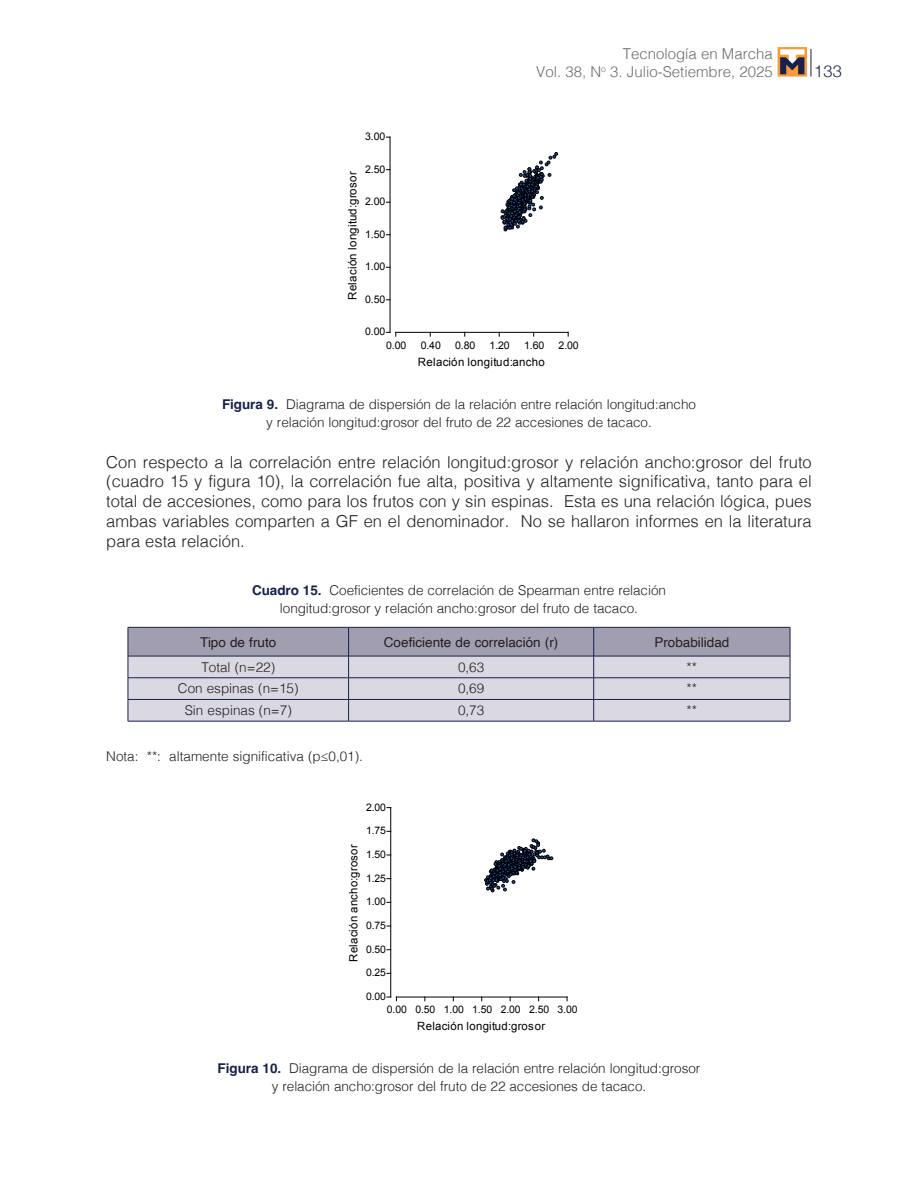
<style>
.page{position:relative;width:918px;height:1188px;background:#fff}
.page>*{position:absolute;margin:0;border:0;box-sizing:border-box;transform-origin:0 0}
.t1{font:300 16.5px/19.8px "Helvetica";color:#231f20;text-align:justify}
.t2{font:300 16.5px "Helvetica Neue";color:#17214b}
.t3{font:300 15px/18px "Helvetica";color:#6c6d70;text-align:right}
.t4{font:300 13.5px/18px "Helvetica";letter-spacing:-.005em;color:#231f20;text-align:center}
.t5{font:13.5px "Helvetica";color:#231f20}
.t6{font:11.55px "Arial";letter-spacing:.025em;color:#000001}
.t7{font:11.4px "Arial";letter-spacing:.025em;color:#000001}
.t8{font:10.5px "Arial";letter-spacing:-.01em;color:#000001}
.t9{font:10.35px "Arial";letter-spacing:-.01em;color:#000001}
.s1{font-weight:700;color:#17214b}
</style>
<div class="page">
<svg style="left:811px;top:49px;width:1px;height:28px"></svg>
<svg style="left:778px;top:47px;width:29px;height:30px"></svg>
<svg style="left:780px;top:49px;width:24px;height:25px"></svg>
<hr style="left:396px;top:332px;width:172px;height:1px;background:#000001">
<hr style="left:390px;top:137px;width:1px;height:195px;background:#000001">
<svg style="left:501px;top:152px;width:57px;height:79px"></svg>
<svg style="left:128px;top:627px;width:663px;height:94px"></svg>
<hr style="left:128px;top:721px;width:221px;height:1px;background:#17214b">
<hr style="left:349px;top:721px;width:245px;height:1px;background:#17214b">
<hr style="left:594px;top:721px;width:196px;height:1px;background:#17214b">
<hr style="left:396px;top:997px;width:171px;height:1px;background:#000001">
<svg style="left:387px;top:997px;width:10px;height:4px"></svg>
<hr style="left:390px;top:808px;width:1px;height:189px;background:#000001">
<svg style="left:484px;top:838px;width:69px;height:54px"></svg>
<p class="t8" style="left:365px;top:129px;width:22px">3.00</p>
<p class="t8" style="left:365px;top:162px;width:22px">2.50</p>
<p class="t6" style="left:345px;top:300px;width:130px;rotate:-90deg">Relación longitud:grosor</p>
<p class="t8" style="left:365px;top:195px;width:22px">2.00</p>
<p class="t8" style="left:365px;top:227px;width:22px">1.50</p>
<p class="t8" style="left:365px;top:260px;width:22px">1.00</p>
<p class="t8" style="left:365px;top:292px;width:22px">0.50</p>
<p class="t8" style="left:365px;top:325px;width:22px">0.00</p>
<p class="t3" style="left:536px;top:43px;width:238px">Tecnología en Marcha<br>Vol. 38, N<sup>o</sup> 3. Julio-Setiembre, 2025</p>
<p class="t8" style="left:386px;top:338px;width:22px">0.00</p>
<p class="t8" style="left:421px;top:338px;width:22px">0.40</p>
<p class="t8" style="left:455px;top:338px;width:22px">0.80</p>
<p class="t8" style="left:490px;top:338px;width:22px">1.20</p>
<p class="t8" style="left:524px;top:338px;width:22px">1.60</p>
<p class="t8" style="left:559px;top:338px;width:22px">2.00</p>
<p class="t6" style="left:418px;top:354px;width:129px">Relación longitud:ancho</p>
<p class="t2" style="left:814px;top:57px;width:29px">133</p>
<p class="t4" style="left:222px;top:394px;width:475px"><span class="s1">Figura 9.</span> Diagrama de dispersión de la relación entre relación longitud:ancho y relación longitud:grosor del fruto de 22 accesiones de tacaco.</p>
<p class="t1" style="left:106px;top:451px;width:707px">Con respecto a la correlación entre relación longitud:grosor y relación ancho:grosor del fruto (cuadro 15 y figura 10), la correlación fue alta, positiva y altamente significativa, tanto para el total de accesiones, como para los frutos con y sin espinas. Esta es una relación lógica, pues ambas variables comparten a GF en el denominador. No se hallaron informes en la literatura para esta relación.</p>
<p class="t4" style="left:252px;top:580px;width:415px"><span class="s1">Cuadro 15.</span> Coeficientes de correlación de Spearman entre relación longitud:grosor y relación ancho:grosor del fruto de tacaco.</p>
<p class="t5" style="left:200px;top:632px;width:78px">Tipo de fruto</p>
<p class="t5" style="left:384px;top:632px;width:176px">Coeficiente de correlación (r)</p>
<p class="t5" style="left:654px;top:632px;width:77px">Probabilidad</p>
<p class="t4" style="left:201px;top:657px;width:75px">Total (n=22)</p>
<p class="t4" style="left:458px;top:657px;width:28px">0,63</p>
<p class="t4" style="left:687px;top:657px;width:12px">**</p>
<p class="t4" style="left:178px;top:679px;width:122px">Con espinas (n=15)</p>
<p class="t4" style="left:458px;top:679px;width:28px">0,69</p>
<p class="t4" style="left:687px;top:679px;width:12px">**</p>
<p class="t4" style="left:185px;top:700px;width:109px">Sin espinas (n=7)</p>
<p class="t4" style="left:458px;top:700px;width:28px">0,73</p>
<p class="t4" style="left:687px;top:700px;width:12px">**</p>
<p class="t4" style="left:106px;top:747px;width:258px">Nota: **: altamente significativa (p≤0,01).</p>
<p class="t9" style="left:366px;top:800px;width:22px">2.00</p>
<p class="t9" style="left:366px;top:824px;width:22px">1.75</p>
<p class="t7" style="left:346px;top:962px;width:119px;rotate:-90deg">Relación ancho:grosor</p>
<p class="t9" style="left:366px;top:847px;width:22px">1.50</p>
<p class="t9" style="left:366px;top:871px;width:22px">1.25</p>
<p class="t9" style="left:366px;top:895px;width:22px">1.00</p>
<p class="t9" style="left:366px;top:919px;width:22px">0.75</p>
<p class="t9" style="left:366px;top:942px;width:22px">0.50</p>
<p class="t9" style="left:366px;top:966px;width:22px">0.25</p>
<p class="t9" style="left:366px;top:990px;width:22px">0.00</p>
<p class="t9" style="left:387px;top:1003px;width:192px">0.00 0.50 1.00 1.50 2.00 2.50 3.00</p>
<p class="t7" style="left:417px;top:1019px;width:129px">Relación longitud:grosor</p>
<p class="t4" style="left:218px;top:1058px;width:484px"><span class="s1">Figura 10.</span> Diagrama de dispersión de la relación entre relación longitud:grosor y relación ancho:grosor del fruto de 22 accesiones de tacaco.</p>
</div>
